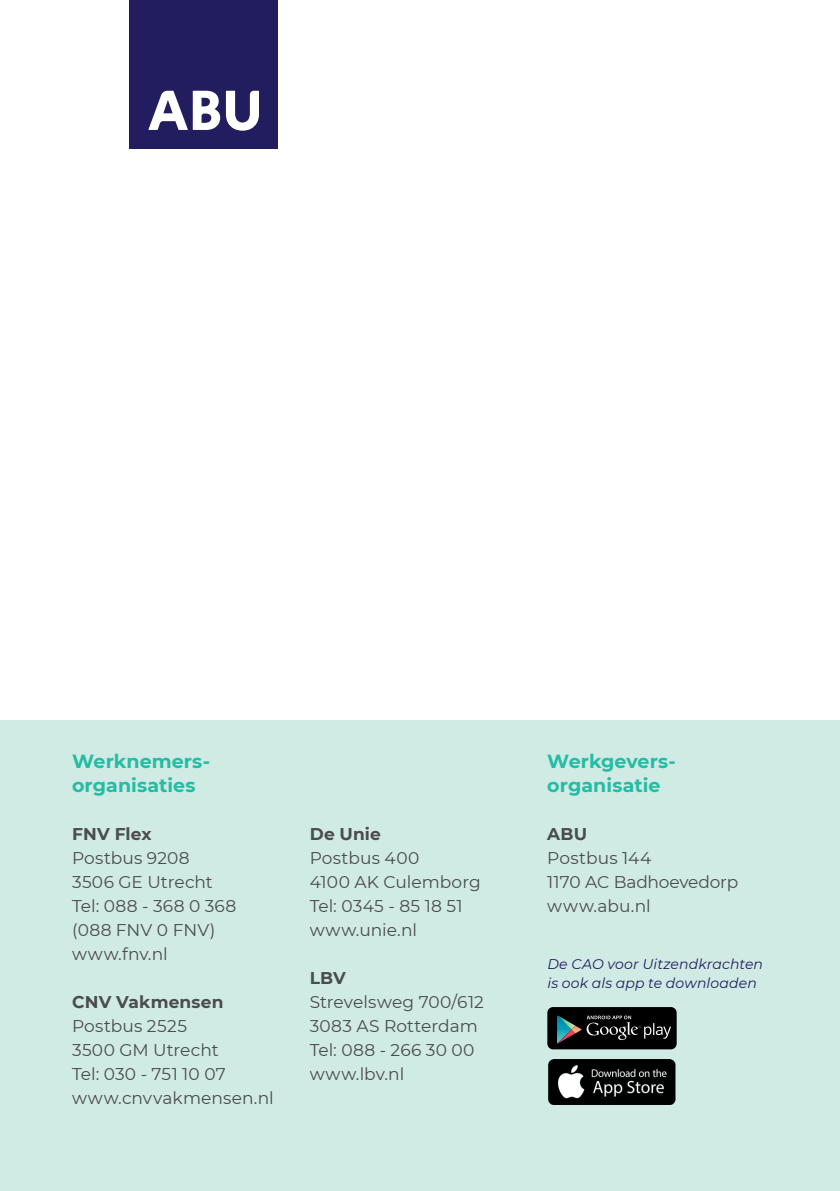
<style>
.page{position:relative;width:840px;height:1191px;background:#fff}
.page>*{position:absolute;margin:0;border:0;box-sizing:border-box;transform-origin:0 0}
.t1{font:700 19px/24px "Montserrat";letter-spacing:.005em;color:#24bca4}
.BODY_-_tekst{font:17px/24px "Montserrat";letter-spacing:.005em;color:#4b4c4d}
.KOP_3{font:700 17px "Montserrat";letter-spacing:.01em;color:#4b4c4d}
.BODY_-_tekst-2{font:17px "Montserrat";letter-spacing:-.015em;color:#4b4c4d}
.BODY_-_tekst-3{font:700 17px "Montserrat";letter-spacing:.01em;color:#4b4c4d}
.INSPR_-_noot{font:italic 14px/19px "Montserrat";letter-spacing:.01em;color:#221d5f}
</style>
<div class="page">
<div style="left:0;top:720px;width:839px;height:471px;background:#d0eae4"></div>
<div style="left:129px;top:0;width:149px;height:149px;background:#221d5f"></div>
<svg style="left:148px;top:91px;width:111px;height:40px"></svg>
<div style="left:547px;top:1007px;width:129px;height:42px;background:#000;border-radius:6px"></div>
<svg style="left:557px;top:1015px;width:113px;height:28px"></svg>
<img style="left:548px;top:1059px;width:128px;height:45px">
<p class="t1" style="left:72px;top:748px;width:139px">Werknemers&shy;organisaties</p>
<p class="KOP_3" style="left:72px;top:822px;width:81px">FNV Flex</p>
<p class="BODY_-_tekst" style="left:72px;top:845px;width:119px">Postbus 9208</p>
<p class="BODY_-_tekst" style="left:72px;top:869px;width:142px">3506 GE Utrecht</p>
<p class="BODY_-_tekst" style="left:72px;top:893px;width:166px">Tel: 088 - 368 0 368 (088 FNV 0 FNV)</p>
<p class="BODY_-_tekst" style="left:72px;top:941px;width:97px">www.fnv.nl</p>
<p class="KOP_3" style="left:72px;top:990px;width:153px">CNV Vakmensen</p>
<p class="BODY_-_tekst" style="left:72px;top:1013px;width:116px">Postbus 2525</p>
<p class="BODY_-_tekst" style="left:72px;top:1037px;width:148px">3500 GM Utrecht</p>
<p class="BODY_-_tekst" style="left:72px;top:1061px;width:155px">Tel: 030 - 751 10 07</p>
<p class="BODY_-_tekst" style="left:72px;top:1085px;width:203px">www.cnvvakmensen.nl</p>
<p class="BODY_-_tekst-3" style="left:309px;top:822px;width:73px">De Unie</p>
<p class="BODY_-_tekst" style="left:309px;top:845px;width:111px">Postbus 400</p>
<p class="BODY_-_tekst" style="left:309px;top:869px;width:172px">4100 AK Culemborg</p>
<p class="BODY_-_tekst" style="left:309px;top:893px;width:154px">Tel: 0345 - 85 18 51</p>
<p class="BODY_-_tekst" style="left:309px;top:917px;width:109px">www.unie.nl</p>
<p class="BODY_-_tekst-3" style="left:309px;top:966px;width:38px">LBV</p>
<p class="BODY_-_tekst" style="left:309px;top:989px;width:176px">Strevelsweg 700/612</p>
<p class="BODY_-_tekst" style="left:309px;top:1013px;width:169px">3083 AS Rotterdam</p>
<p class="BODY_-_tekst" style="left:309px;top:1037px;width:166px">Tel: 088 - 266 30 00</p>
<p class="BODY_-_tekst" style="left:309px;top:1061px;width:96px">www.lbv.nl</p>
<p class="t1" style="left:547px;top:748px;width:130px">Werkgevers&shy;organisatie</p>
<p class="BODY_-_tekst-3" style="left:547px;top:822px;width:41px">ABU</p>
<p class="BODY_-_tekst" style="left:547px;top:845px;width:105px">Postbus 144</p>
<p class="BODY_-_tekst-2" style="left:547px;top:870px;width:192px">1170 AC Badhoevedorp</p>
<p class="BODY_-_tekst" style="left:547px;top:893px;width:105px">www.abu.nl</p>
<p class="INSPR_-_noot" style="left:547px;top:954px;width:217px">De CAO voor Uitzendkrachten is ook als app te downloaden</p>
</div>
